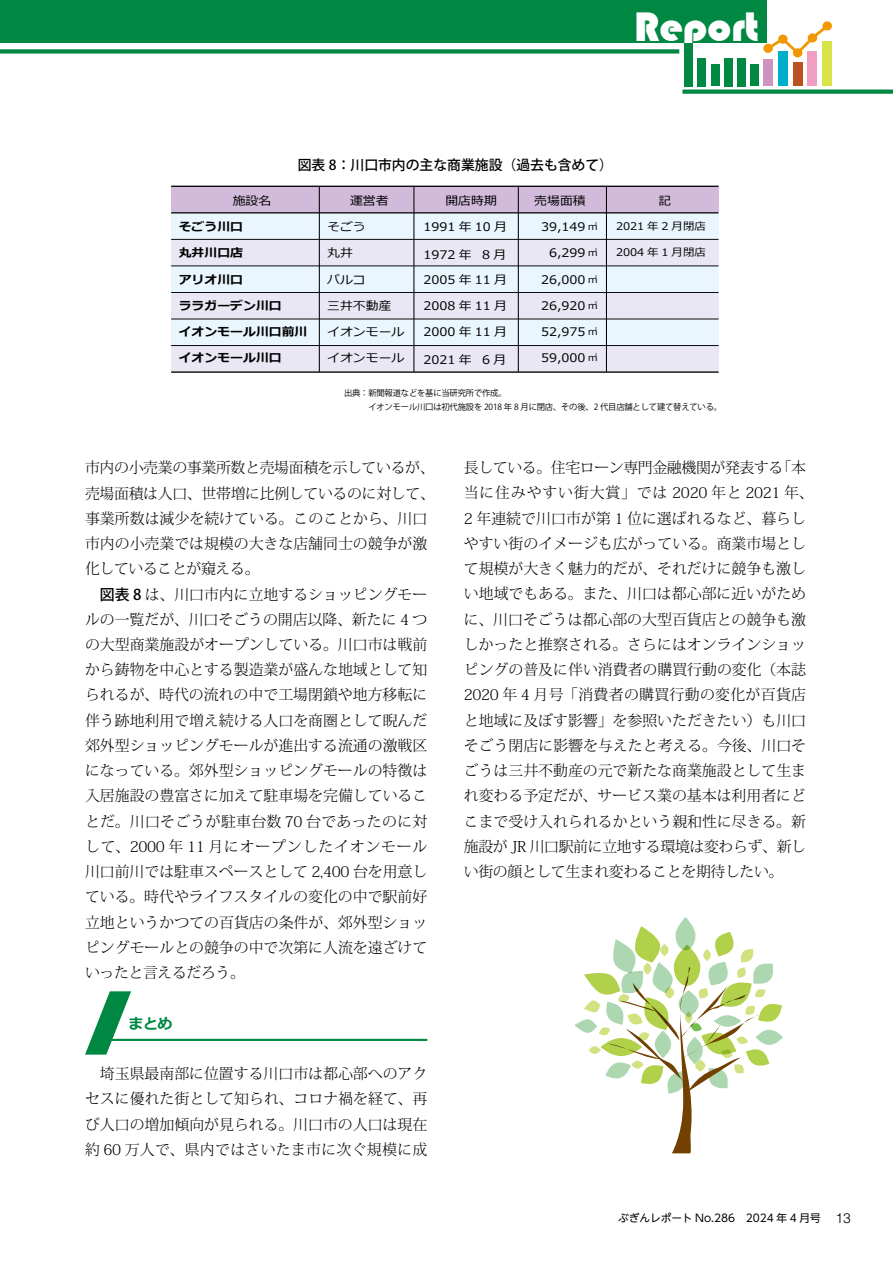
<style>
.page{position:relative;width:893px;height:1263px;background:#fff}
.page>*{position:absolute;margin:0;border:0;box-sizing:border-box;transform-origin:0 0}
.t1{font:42.45px "Bauhaus 93";color:#fff}
.t2{font:300 14.85px/25.2px "Koz Min Pr 6 N";color:#000;text-align:justify}
.t3{font:300 14.85px/25.2px "Koz Min Pr 6 N";letter-spacing:-.02em;color:#000}
.t4{font:700 14.85px "Meiryo";color:#008842}
.t5{font:500 13.8px "Koz Go Pr 6 N";color:#000}
.t6{font:11.85px/24.9px "Meiryo";color:#000;scale:1.09 1}
.t7{font:700 11.85px "Meiryo";color:#000;scale:1.09 1}
.t8{font:10.65px "UD Shin Go NT Pro";color:#000}
.t9{font:10.5px "Meiryo";color:#000;scale:1.09 1}
.t10{font:8.55px/14.9px "Koz Go Pr 6 N";letter-spacing:-.025em;color:#000}
.s1{font-size:9.15px}
.s2{font-family:"Koz Go Pr 6 N";font-weight:500}
.s3{font-family:"Helvetica LT Std";font-weight:300;font-size:13.8px}
</style>
<div class="page">
<div style="left:0;top:0;width:766px;height:43px;background:#008842"></div>
<div style="left:822px;top:41px;width:10px;height:45px;background:#dae24a"></div>
<div style="left:808px;top:52px;width:9px;height:34px;background:#f19ec2"></div>
<div style="left:793px;top:63px;width:9px;height:23px;background:#ba511f"></div>
<div style="left:778px;top:52px;width:10px;height:34px;background:#00aecc"></div>
<div style="left:763px;top:60px;width:10px;height:26px;background:#ce93bf"></div>
<svg style="left:763px;top:21px;width:69px;height:36px"></svg>
<div style="left:685px;top:43px;width:8px;height:43px;background:#008842"></div>
<div style="left:698px;top:58px;width:8px;height:28px;background:#008842"></div>
<div style="left:711px;top:65px;width:8px;height:21px;background:#008842"></div>
<div style="left:724px;top:58px;width:8px;height:28px;background:#008842"></div>
<div style="left:737px;top:58px;width:8px;height:28px;background:#008842"></div>
<div style="left:750px;top:65px;width:9px;height:21px;background:#008842"></div>
<div style="left:0;top:49px;width:679px;height:5px;background:#008842"></div>
<svg style="left:682px;top:90px;width:211px;height:4px"></svg>
<svg style="left:85px;top:991px;width:46px;height:63px"></svg>
<hr style="left:96px;top:1039px;width:331px;height:2px;background:#008842">
<div style="left:171px;top:213px;width:548px;height:160px;background:#e9e7f3"></div>
<div style="left:171px;top:213px;width:548px;height:26px;background:#eaf6fd"></div>
<div style="left:171px;top:186px;width:548px;height:26px;background:#d1bada"></div>
<div style="left:171px;top:266px;width:548px;height:26px;background:#eaf6fd"></div>
<div style="left:171px;top:319px;width:548px;height:26px;background:#eaf6fd"></div>
<hr style="left:171px;top:186px;width:547px;height:1px;background:#000">
<hr style="left:171px;top:212px;width:547px;height:1px;background:#000">
<hr style="left:171px;top:239px;width:547px;height:1px;background:#000">
<hr style="left:171px;top:266px;width:547px;height:1px;background:#000">
<hr style="left:171px;top:292px;width:547px;height:1px;background:#000">
<hr style="left:171px;top:319px;width:547px;height:1px;background:#000">
<hr style="left:171px;top:345px;width:547px;height:1px;background:#000">
<hr style="left:171px;top:371px;width:547px;height:2px;background:#000">
<hr style="left:319px;top:186px;width:1px;height:186px;background:#000">
<hr style="left:414px;top:186px;width:1px;height:186px;background:#000">
<hr style="left:518px;top:186px;width:1px;height:186px;background:#000">
<hr style="left:606px;top:186px;width:1px;height:186px;background:#000">
<svg style="left:574px;top:917px;width:208px;height:236px"></svg>
<svg style="left:685px;top:1011px;width:7px;height:12px"></svg>
<h1 class="t1" style="left:634px;top:3px;width:127px">Report</h1>
<p class="t5" style="left:298px;top:157px;width:317px">図表 8：川口市内の主な商業施設（過去も含めて）</p>
<p class="t6" style="left:233px;top:189px;width:37px">施設名</p>
<p class="t7" style="left:179px;top:219px;width:61px">そごう川口</p>
<p class="t7" style="left:179px;top:245px;width:61px">丸井川口店</p>
<p class="t7" style="left:179px;top:271px;width:61px">アリオ川口</p>
<p class="t7" style="left:179px;top:297px;width:96px">ララガーデン川口</p>
<p class="t7" style="left:179px;top:323px;width:120px">イオンモール川口前川</p>
<p class="t7" style="left:179px;top:350px;width:96px">イオンモール川口</p>
<p class="t6" style="left:350px;top:189px;width:37px">運営者</p>
<p class="t6" style="left:327px;top:215px;width:37px">そごう</p>
<p class="t6" style="left:327px;top:241px;width:25px">丸井</p>
<p class="t6" style="left:327px;top:267px;width:37px">パルコ</p>
<p class="t6" style="left:327px;top:294px;width:61px">三井不動産</p>
<p class="t6" style="left:327px;top:320px;width:72px">イオンモール</p>
<p class="t6" style="left:327px;top:346px;width:72px">イオンモール</p>
<p class="t6" style="left:445px;top:189px;width:49px">開店時期</p>
<p class="t6" style="left:423px;top:215px;width:78px">1991 年 10 月</p>
<p class="t6" style="left:423px;top:243px;width:78px">1972 年 8 月<br>2005 年 11 月</p>
<p class="t6" style="left:423px;top:294px;width:78px">2008 年 11 月</p>
<p class="t6" style="left:423px;top:320px;width:78px">2000 年 11 月</p>
<p class="t6" style="left:423px;top:347px;width:78px">2021 年 6 月</p>
<p class="t6" style="left:534px;top:189px;width:49px">売場面積</p>
<p class="t6" style="left:541px;top:215px;width:54px">39,149 <span class="s1">㎡</span></p>
<p class="t6" style="left:549px;top:241px;width:46px">6,299 <span class="s1">㎡</span></p>
<p class="t6" style="left:541px;top:267px;width:54px">26,000 <span class="s1">㎡</span></p>
<p class="t6" style="left:541px;top:294px;width:54px">26,920 <span class="s1">㎡</span></p>
<p class="t6" style="left:541px;top:320px;width:54px">52,975 <span class="s1">㎡</span></p>
<p class="t6" style="left:541px;top:346px;width:54px">59,000 <span class="s1">㎡</span></p>
<p class="t6" style="left:659px;top:189px;width:13px">記</p>
<p class="t9" style="left:616px;top:219px;width:84px">2021 年 2 月閉店</p>
<p class="t9" style="left:616px;top:245px;width:84px">2004 年 1 月閉店</p>
<p class="t10" style="left:344px;top:385px;width:380px">出典：新聞報道などを基に当研究所で作成。<br>　　　イオンモール川口は初代施設を 2018 年 8 月に閉店、その後、2 代目店舗として建て替えている。</p>
<p class="t3" style="left:85px;top:456px;width:351px">市内の小売業の事業所数と売場面積を示しているが、売場面積は人口、世帯増に比例しているのに対して、事業所数は減少を続けている。このことから、川口市内の小売業では規模の大きな店舗同士の競争が激化していることが窺える。</p>
<p class="t2" style="left:85px;top:582px;width:344px;text-indent:15px"><span class="s2">図表 8</span> は、川口市内に立地するショッピングモールの一覧だが、川口そごうの開店以降、新たに 4 つの大型商業施設がオープンしている。川口市は戦前から鋳物を中心とする製造業が盛んな地域として知られるが、時代の流れの中で工場閉鎖や地方移転に伴う跡地利用で増え続ける人口を商圏として睨んだ郊外型ショッピングモールが進出する流通の激戦区になっている。郊外型ショッピングモールの特徴は入居施設の豊富さに加えて駐車場を完備していることだ。川口そごうが駐車台数 70 台であったのに対して、2000 年 11 月にオープンしたイオンモール川口前川では駐車スペースとして 2,400 台を用意している。時代やライフスタイルの変化の中で駅前好立地というかつての百貨店の条件が、郊外型ショッピングモールとの競争の中で次第に人流を遠ざけていったと言えるだろう。</p>
<p class="t4" style="left:85px;top:1013px;width:89px">　　　まとめ</p>
<p class="t2" style="left:85px;top:1061px;width:344px">　埼玉県最南部に位置する川口市は都心部へのアクセスに優れた街として知られ、コロナ禍を経て、再び人口の増加傾向が見られる。川口市の人口は現在約 60 万人で、県内ではさいたま市に次ぐ規模に成</p>
<p class="t2" style="left:464px;top:455px;width:351px;text-align:left">長している。住宅ローン専門金融機関が発表する「本当に住みやすい街大賞」では 2020 年と 2021 年、<br>2 年連続で川口市が第 1 位に選ばれるなど、暮らしやすい街のイメージも広がっている。商業市場として規模が大きく魅力的だが、それだけに競争も激しい地域でもある。また、川口は都心部に近いがために、川口そごうは都心部の大型百貨店との競争も激しかったと推察される。さらにはオンラインショッピングの普及に伴い消費者の購買行動の変化（本誌<br>2020 年 4 月号「消費者の購買行動の変化が百貨店と地域に及ぼす影響」を参照いただきたい）も川口そごう閉店に影響を与えたと考える。今後、川口そごうは三井不動産の元で新たな商業施設として生まれ変わる予定だが、サービス業の基本は利用者にどこまで受け入れられるかという親和性に尽きる。新施設が JR 川口駅前に立地する環境は変わらず、新しい街の顔として生まれ変わることを期待したい。</p>
<p class="t8" style="left:618px;top:1210px;width:234px">ぶぎんレポート No.286　2024 年 4 月号 <span class="s3">13</span></p>
</div>
